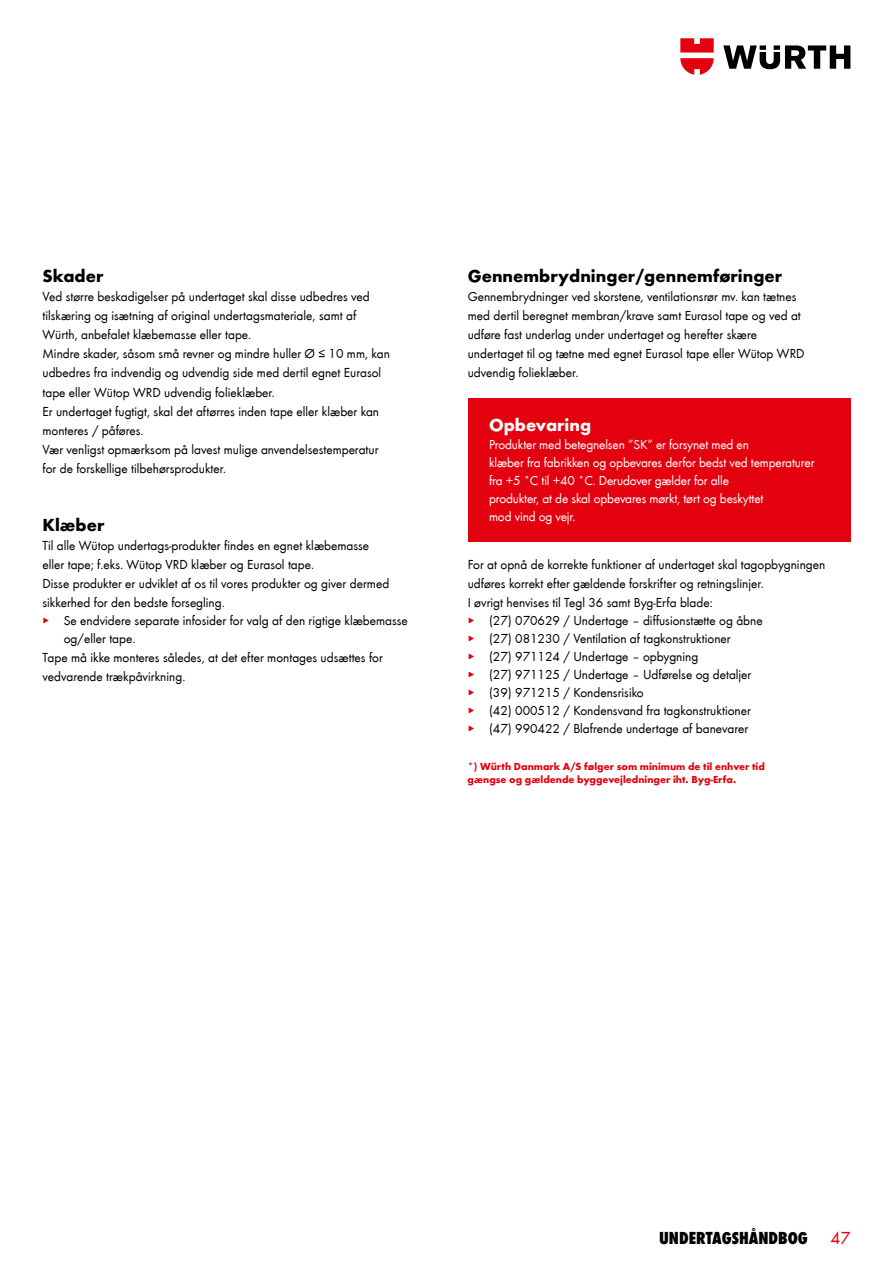
<style>
.page{position:relative;width:893px;height:1263px;background:#fff}
.page>*{position:absolute;margin:0;border:0;box-sizing:border-box;transform-origin:0 0}
.t1{font:700 18px "Wuerth";color:#000}
.t2{font:800 condensed 18px "Wuerth";color:#000}
.t3{font:700 18px "Wuerth";color:#fff}
.t4{font:18px "Wuerth";color:#e3000f}
.t5{font:13.5px/19.2px "Wuerth";color:#000}
.t6{font:13.5px/18px "Wuerth";letter-spacing:-.01em;color:#fff}
.t7{font:700 10.5px/13.5px "Wuerth";color:#e3000f}
.s1{color:#e3000f}
</style>
<div class="page">
<svg style="left:723px;top:45px;width:127px;height:24px"></svg>
<svg style="left:680px;top:38px;width:34px;height:37px"></svg>
<div style="left:468px;top:398px;width:382px;height:143px;background:#e3000f"></div>
<h1 class="t1" style="left:43px;top:263px;width:62px">Skader</h1>
<p class="t5" style="left:43px;top:286px;width:349px">Ved større beskadigelser på undertaget skal disse udbedres ved tilskæring og isætning af original undertagsmateriale, samt af Würth, anbefalet klæbemasse eller tape.<br>Mindre skader, såsom små revner og mindre huller Ø ≤ 10 mm, kan udbedres fra indvendig og udvendig side med dertil egnet Eurasol tape eller Wütop WRD udvendig folieklæber.<br>Er undertaget fugtigt, skal det aftørres inden tape eller klæber kan monteres / påføres.<br>Vær venligst opmærksom på lavest mulige anvendelsestemperatur for de forskellige tilbehørsprodukter.</p>
<h1 class="t1" style="left:43px;top:511px;width:63px">Klæber</h1>
<p class="t5" style="left:43px;top:535px;width:328px">Til alle Wütop undertags-produkter findes en egnet klæbemasse</p>
<p class="t5" style="left:43px;top:554px;width:273px">eller tape; f.eks. Wütop VRD klæber og Eurasol tape.</p>
<p class="t5" style="left:43px;top:573px;width:348px">Disse produkter er udviklet af os til vores produkter og giver dermed</p>
<p class="t5" style="left:43px;top:592px;width:184px">sikkerhed for den bedste forsegling.</p>
<p class="t5" style="left:43px;top:610px;width:367px"><span class="s1">▸</span> Se endvidere separate infosider for valg af den rigtige klæbemasse</p>
<p class="t5" style="left:64px;top:628px;width:73px">og/eller tape.</p>
<p class="t5" style="left:43px;top:647px;width:342px">Tape må ikke monteres således, at det efter montages udsættes for</p>
<p class="t5" style="left:43px;top:667px;width:144px">vedvarende trækpåvirkning.</p>
<h1 class="t1" style="left:468px;top:263px;width:316px">Gennembrydninger/gennemføringer</h1>
<p class="t5" style="left:468px;top:286px;width:338px">Gennembrydninger ved skorstene, ventilationsrør mv. kan tætnes med dertil beregnet membran/krave samt Eurasol tape og ved at udføre fast underlag under undertaget og herefter skære undertaget til og tætne med egnet Eurasol tape eller Wütop WRD udvendig folieklæber.</p>
<h1 class="t3" style="left:489px;top:412px;width:104px">Opbevaring</h1>
<p class="t6" style="left:489px;top:435px;width:327px">Produkter med betegnelsen ”SK” er forsynet med en<br>klæber fra fabrikken og opbevares derfor bedst ved temperaturer fra +5 ˚C til +40 ˚C. Derudover gælder for alle<br>produkter, at de skal opbevares mørkt, tørt og beskyttet<br>mod vind og vejr.</p>
<p class="t5" style="left:468px;top:555px;width:359px;line-height:18.3px">For at opnå de korrekte funktioner af undertaget skal tagopbygningen udføres korrekt efter gældende forskrifter og retningslinjer.<br>I øvrigt henvises til Tegl 36 samt Byg-Erfa blade:<br><span class="s1">▸</span> (27) 070629 / Undertage – diffusionstætte og åbne<br><span class="s1">▸</span> (27) 081230 / Ventilation af tagkonstruktioner<br><span class="s1">▸</span> (27) 971124 / Undertage – opbygning<br><span class="s1">▸</span> (27) 971125 / Undertage – Udførelse og detaljer<br><span class="s1">▸</span> (39) 971215 / Kondensrisiko<br><span class="s1">▸</span> (42) 000512 / Kondensvand fra tagkonstruktioner<br><span class="s1">▸</span> (47) 990422 / Blafrende undertage af banevarer</p>
<p class="t7" style="left:468px;top:759px;width:299px">*) Würth Danmark A/S følger som minimum de til enhver tid gængse og gældende byggevejledninger iht. Byg-Erfa.</p>
<h1 class="t2" style="left:659px;top:1225px;width:150px">UNDERTAGSHÅNDBOG</h1>
<h1 class="t4" style="left:830px;top:1225px;width:21px">47</h1>
</div>
